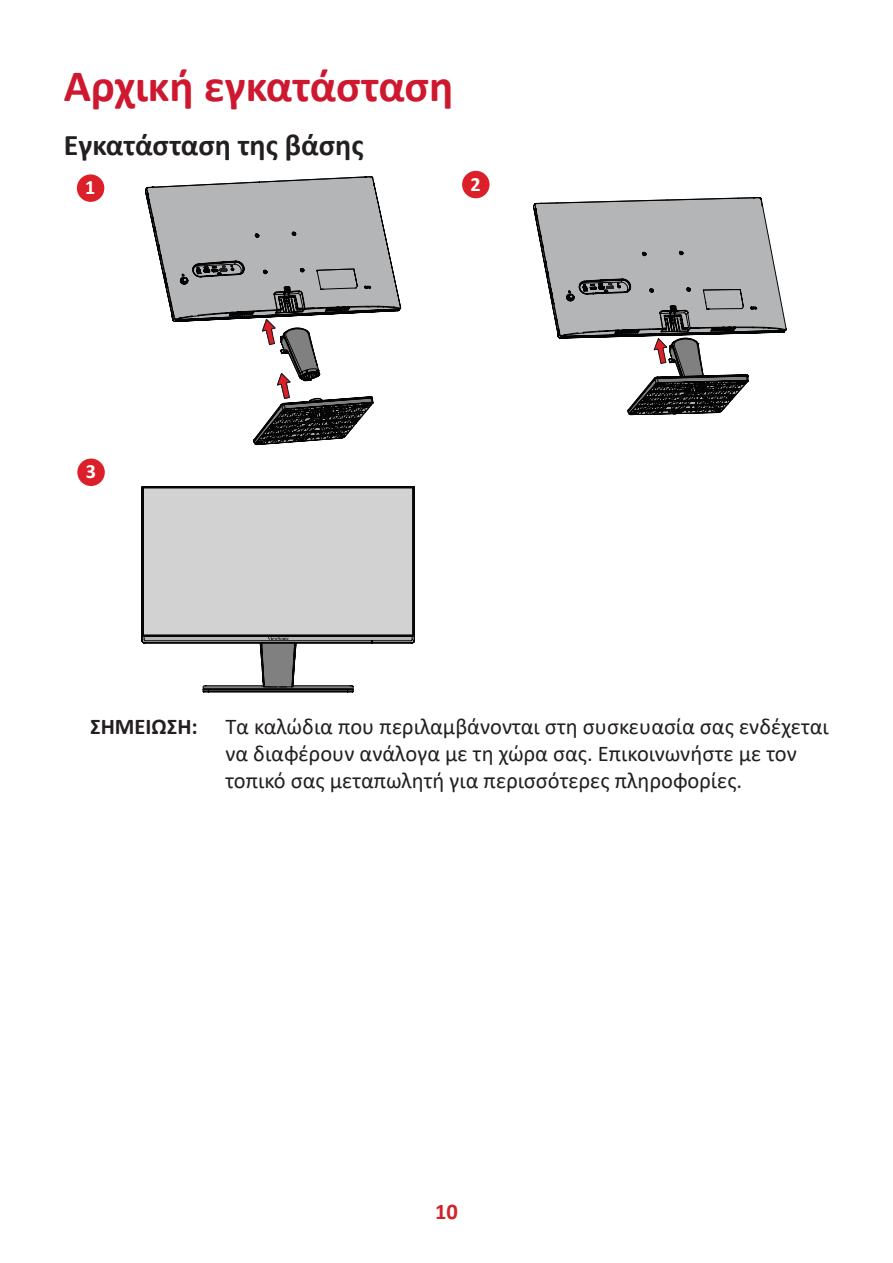
<style>
.page{position:relative;width:893px;height:1263px;background:#fff}
.page>*{position:absolute;margin:0;border:0;box-sizing:border-box;transform-origin:0 0}
.t1{font:700 45px "Calibri";color:#ce182f}
.t2{font:700 30px "Calibri";color:#231f20}
.t3{font:22.5px/27px "Calibri";color:#231f20}
.t4{font:700 22.5px "Calibri";color:#d1232a}
.t5{font:700 20.1px "Calibri";color:#fff}
.s1{font-weight:700}
</style>
<div class="page">
<div style="left:77px;top:174px;width:27px;height:28px;background:#dc2029;border-radius:50%"></div>
<svg style="left:145px;top:176px;width:256px;height:269px"></svg>
<div style="left:462px;top:171px;width:28px;height:27px;background:#dc2029;border-radius:50%"></div>
<svg style="left:533px;top:197px;width:253px;height:218px"></svg>
<div style="left:77px;top:459px;width:28px;height:27px;background:#dc2029;border-radius:50%"></div>
<svg style="left:142px;top:486px;width:273px;height:207px"></svg>
<h1 class="t1" style="left:64px;top:54px;width:391px">Αρχική εγκατάσταση</h1>
<h2 class="t2" style="left:64px;top:124px;width:301px">Εγκατάσταση της βάσης</h2>
<p class="t5" style="left:85px;top:173px;width:12px">1</p>
<p class="t5" style="left:470px;top:170px;width:12px">2</p>
<p class="t5" style="left:86px;top:457px;width:12px">3</p>
<p class="t3" style="left:225px;top:712px;width:605px;text-indent:-135px"><span class="s1">ΣΗΜΕΙΩΣΗ:</span> Τα καλώδια που περιλαμβάνονται στη συσκευασία σας ενδέχεται να διαφέρουν ανάλογα με τη χώρα σας. Επικοινωνήστε με τον τοπικό σας μεταπωλητή για περισσότερες πληροφορίες.</p>
<p class="t4" style="left:435px;top:1196px;width:24px">10</p>
</div>
